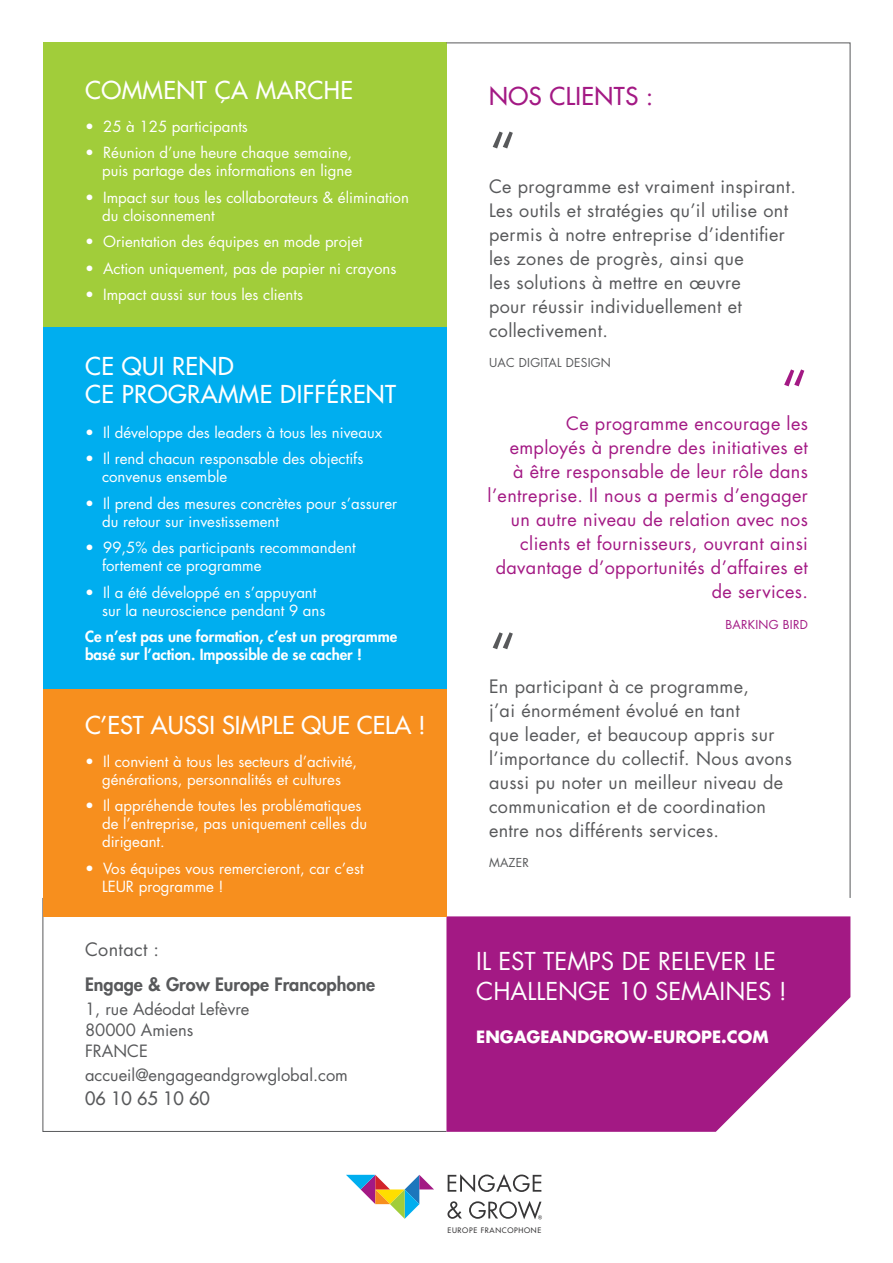
<style>
.page{position:relative;width:893px;height:1263px;background:#fff}
.page>*{position:absolute;margin:0;border:0;box-sizing:border-box;transform-origin:0 0}
.t1{font:60px "Futura Std";color:#58595b}
.t2{font:60px "Futura Std";color:#a31984}
.t3{font:500 24px/28.8px "Futura Std";letter-spacing:.02em;color:#fff}
.t4{font:24px/30px "Futura Std";color:#fff}
.t5{font:500 24px "Futura Std";color:#fff}
.t6{font:500 24px "Futura Std";letter-spacing:.02em;color:#a31984}
.t7{font:18px/24px "Futura Std";letter-spacing:.02em;color:#58595b}
.t8{font:18px/24px "Futura Std";letter-spacing:.02em;color:#a31984;text-align:right}
.t9{font:800 18px "Futura Std";color:#58595b}
.t10{font:500 18px "Futura Std";color:#58595b}
.t11{font:16.5px/21px "Futura Std";color:#58595b}
.t12{font:700 16.5px "Futura Std";color:#fff}
.t13{font:15px/18px "Futura Std";color:#fff}
.t14{font:800 15px/18px "Futura Std";color:#fff}
.t15{font:12px "Futura Std";letter-spacing:.02em;color:#58595b}
.t16{font:12px "Futura Std";letter-spacing:.02em;color:#a31984}
.t17{font:500 7.35px "Futura Std";letter-spacing:.09em;color:#383738}
</style>
<div class="page">
<svg style="left:42px;top:898px;width:405px;height:234px"></svg>
<svg style="left:446px;top:916px;width:404px;height:216px;background:#ac3191"></svg>
<div style="left:43px;top:43px;width:403px;height:285px;background:#a1cd3a"></div>
<div style="left:43px;top:689px;width:403px;height:227px;background:#f78f1e"></div>
<div style="left:43px;top:328px;width:403px;height:361px;background:#00aeef"></div>
<svg style="left:446px;top:42px;width:405px;height:857px"></svg>
<svg style="left:448px;top:1174px;width:93px;height:18px"></svg>
<svg style="left:447px;top:1201px;width:15px;height:18px"></svg>
<svg style="left:346px;top:1175px;width:88px;height:44px"></svg>
<svg style="left:469px;top:1201px;width:73px;height:18px"></svg>
<h2 class="t3" style="left:85px;top:76px;width:270px">COMMENT ÇA MARCHE</h2>
<h2 class="t6" style="left:489px;top:81px;width:166px">NOS CLIENTS :</h2>
<p class="t13" style="left:85px;top:117px;width:164px">• 25 à 125 participants</p>
<p class="t13" style="left:85px;top:144px;width:269px;text-align:right">• Réunion d’une heure chaque semaine, puis partage des informations en ligne</p>
<p class="t13" style="left:102px;top:188px;width:308px;text-indent:-17px">• Impact sur tous les collaborateurs &amp; élimination du cloisonnement</p>
<p class="t13" style="left:85px;top:233px;width:279px">• Orientation des équipes en mode projet</p>
<p class="t13" style="left:85px;top:259px;width:313px">• Action uniquement, pas de papier ni crayons</p>
<p class="t13" style="left:85px;top:286px;width:219px">• Impact aussi sur tous les clients</p>
<h2 class="t3" style="left:85px;top:351px;width:313px">CE QUI REND<br>CE PROGRAMME DIFFÉRENT</h2>
<p class="t13" style="left:85px;top:423px;width:299px">• Il développe des leaders à tous les niveaux</p>
<p class="t13" style="left:102px;top:450px;width:263px;text-indent:-17px">• Il rend chacun responsable des objectifs convenus ensemble</p>
<p class="t13" style="left:102px;top:494px;width:297px;text-indent:-17px">• Il prend des mesures concrètes pour s’assurer du retour sur investissement</p>
<p class="t13" style="left:102px;top:539px;width:255px;text-indent:-17px">• 99,5% des participants recommandent fortement ce programme</p>
<p class="t13" style="left:102px;top:583px;width:225px;text-indent:-17px">• Il a été développé en s’appuyant sur la neuroscience pendant 9 ans</p>
<p class="t14" style="left:85px;top:628px;width:314px">Ce n’est pas une formation, c’est un programme basé sur l’action. Impossible de se cacher !</p>
<h2 class="t5" style="left:85px;top:710px;width:342px">C’EST AUSSI SIMPLE QUE CELA !</h2>
<p class="t13" style="left:85px;top:752px;width:274px;text-align:center">• Il convient à tous les secteurs d’activité, générations, personnalités et cultures</p>
<p class="t13" style="left:102px;top:797px;width:267px;text-indent:-17px">• Il appréhende toutes les problématiques de l’entreprise, pas uniquement celles du dirigeant.</p>
<p class="t13" style="left:102px;top:859px;width:263px;text-indent:-17px">• Vos équipes vous remercieront, car c’est<br>LEUR programme !</p>
<p class="t7" style="left:85px;top:938px;width:76px">Contact :</p>
<p class="t9" style="left:85px;top:972px;width:292px">Engage &amp; Grow Europe Francophone</p>
<p class="t11" style="left:85px;top:998px;width:166px">1, rue Adéodat Lefèvre<br>80000 Amiens<br>FRANCE</p>
<p class="t11" style="left:85px;top:1064px;width:264px">accueil@engageandgrowglobal.com</p>
<p class="t10" style="left:85px;top:1087px;width:126px">06 10 65 10 60</p>
<h1 class="t1" style="left:489px;top:117px;width:29px">“</h1>
<p class="t7" style="left:489px;top:174px;width:308px">Ce programme est vraiment inspirant.<br>Les outils et stratégies qu’il utilise ont permis à notre entreprise d’identifier les zones de progrès, ainsi que<br>les solutions à mettre en œuvre<br>pour réussir individuellement et collectivement.</p>
<p class="t15" style="left:489px;top:354px;width:123px">UAC DIGITAL DESIGN</p>
<h1 class="t2" style="left:780px;top:355px;width:29px">“</h1>
<p class="t8" style="left:488px;top:412px;width:322px">Ce programme encourage les employés à prendre des initiatives et<br>à être responsable de leur rôle dans l’entreprise. Il nous a permis d’engager un autre niveau de relation avec nos clients et fournisseurs, ouvrant ainsi davantage d’opportunités d’affaires et de services.</p>
<p class="t16" style="left:725px;top:616px;width:84px">BARKING BIRD</p>
<h1 class="t1" style="left:489px;top:618px;width:29px">“</h1>
<p class="t7" style="left:489px;top:675px;width:304px">En participant à ce programme,<br>j’ai énormément évolué en tant<br>que leader, et beaucoup appris sur l’importance du collectif. Nous avons aussi pu noter un meilleur niveau de communication et de coordination entre nos différents services.</p>
<p class="t15" style="left:489px;top:855px;width:42px">MAZER</p>
<h2 class="t4" style="left:476px;top:947px;width:312px">IL EST TEMPS DE RELEVER LE<br>CHALLENGE 10 SEMAINES !</h2>
<p class="t12" style="left:476px;top:1026px;width:294px">ENGAGEANDGROW-EUROPE.COM</p>
<p class="t17" style="left:447px;top:1225px;width:95px">EUROPE FRANCOPHONE</p>
</div>
